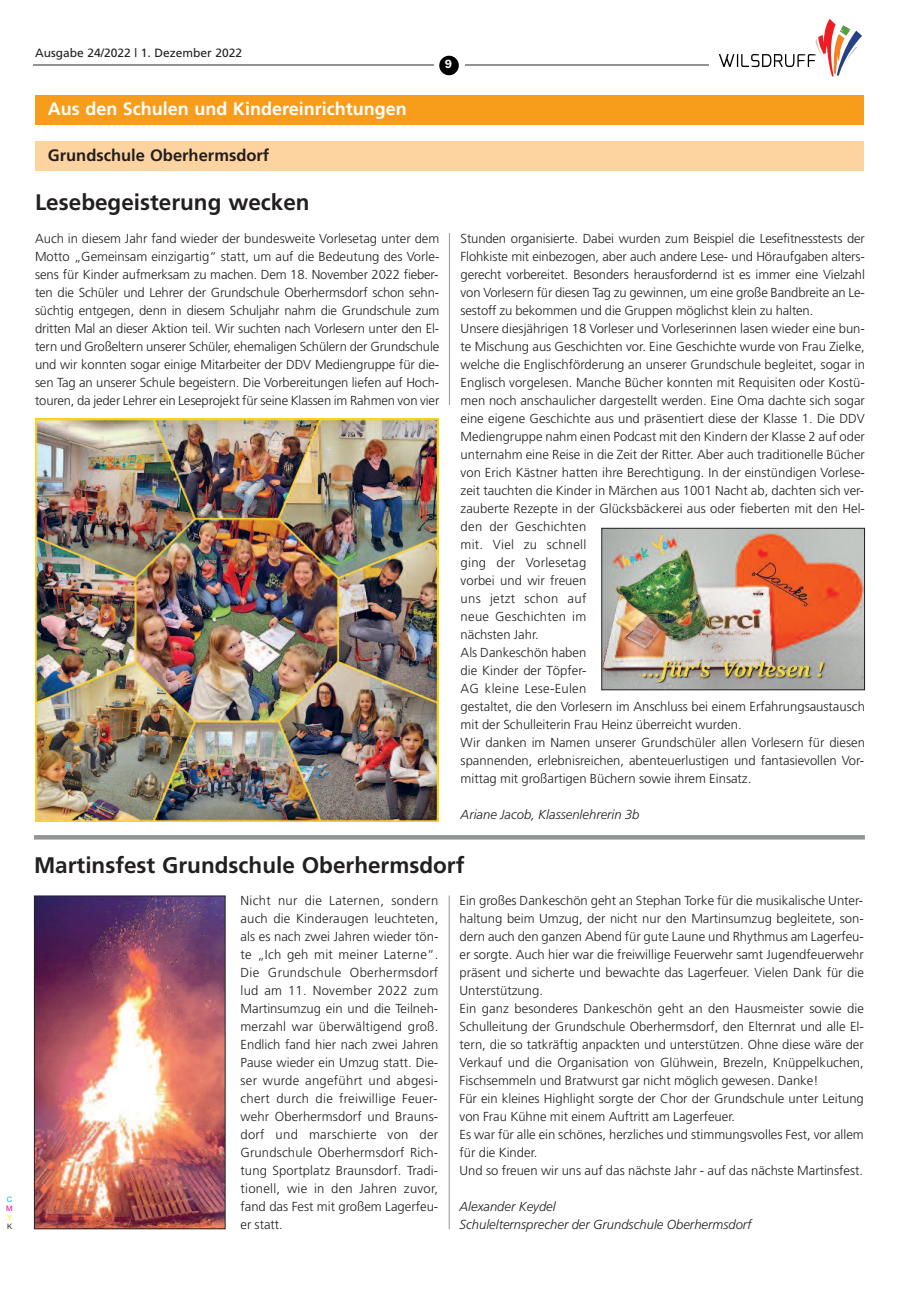
<style>
.page{position:relative;width:915px;height:1293px;background:#fff}
.page>*{position:absolute;margin:0;border:0;box-sizing:border-box;transform-origin:0 0}
.t1{font:700 22.5px "Frutiger";color:#231f20}
.t2{font:700 18px "Frutiger";color:#fff}
.t3{font:700 16.5px "Frutiger";color:#231f20}
.t4{font:300 13.05px/18px "Frutiger";color:#231f20;text-align:justify}
.t5{font:italic 300 13.05px/18px "Frutiger";color:#231f20}
.t6{font:12px "Frutiger";color:#231f20}
.t7{font:600 12px "Franklin Gothic";color:#fff}
.t8{font:7.5px "Helvetica Neue";color:#00aeef}
.t9{font:7.5px "Helvetica Neue";color:#ed028c}
.t10{font:7.5px "Helvetica Neue";color:#fff101}
.t11{font:7.5px "Helvetica Neue";color:#231f20}
</style>
<div class="page">
<svg style="left:718px;top:19px;width:143px;height:58px"></svg>
<hr style="left:33px;top:65px;width:400px;height:1px;background:#939393">
<div style="left:439px;top:56px;width:19px;height:19px;background:#000;border-radius:50%"></div>
<hr style="left:465px;top:65px;width:243px;height:1px;background:#939393">
<div style="left:35px;top:141px;width:828px;height:30px;background:#fdd39f"></div>
<div style="left:35px;top:95px;width:828px;height:30px;background:#f89c1c"></div>
<img style="left:35px;top:419px;width:403px;height:403px">
<img style="left:603px;top:530px;width:259px;height:158px">
<div style="left:601px;top:528px;width:263px;height:162px;border:1px solid #231f20"></div>
<img style="left:36px;top:897px;width:187px;height:330px">
<div style="left:34px;top:895px;width:191px;height:334px;border:1px solid #231f20"></div>
<hr style="left:34px;top:835px;width:830px;height:4px;background:#939598">
<hr style="left:449px;top:233px;width:1px;height:172px;background:#939598">
<hr style="left:448px;top:895px;width:1px;height:334px;background:#939598">
<p class="t8" style="left:7px;top:1197px;width:7px">C</p>
<p class="t9" style="left:6px;top:1206px;width:8px">M</p>
<p class="t10" style="left:7px;top:1215px;width:6px">Y</p>
<p class="t11" style="left:7px;top:1224px;width:7px">K</p>
<p class="t6" style="left:35px;top:48px;width:209px">Ausgabe 24/2022 | 1. Dezember 2022</p>
<h2 class="t2" style="left:48px;top:101px;width:360px">Aus den Schulen und Kindereinrichtungen</h2>
<p class="t3" style="left:48px;top:148px;width:223px">Grundschule Oberhermsdorf</p>
<p class="t7" style="left:444px;top:57px;width:9px">9</p>
<h1 class="t1" style="left:35px;top:193px;width:276px">Lesebegeisterung wecken</h1>
<p class="t4" style="left:35px;top:230px;width:405px">Auch in diesem Jahr fand wieder der bundesweite Vorlesetag unter dem Motto „Gemeinsam einzigartig“ statt, um auf die Bedeutung des Vorle&shy;sens für Kinder aufmerksam zu machen. Dem 18. November 2022 fieber&shy;ten die Schüler und Lehrer der Grundschule Oberhermsdorf schon sehn&shy;süchtig entgegen, denn in diesem Schuljahr nahm die Grundschule zum dritten Mal an dieser Aktion teil. Wir suchten nach Vorlesern unter den El&shy;tern und Großeltern unserer Schüler, ehemaligen Schülern der Grundschule und wir konnten sogar einige Mitarbeiter der DDV Mediengruppe für die&shy;sen Tag an unserer Schule begeistern. Die Vorbereitungen liefen auf Hoch&shy;touren, da jeder Lehrer ein Leseprojekt für seine Klassen im Rahmen von vier</p>
<p class="t4" style="left:460px;top:230px;width:405px;text-align:left">Stunden organisierte. Dabei wurden zum Beispiel die Lesefitnesstests der Flohkiste mit einbezogen, aber auch andere Lese- und Höraufgaben alters&shy;gerecht vorbereitet. Besonders herausfordernd ist es immer eine Vielzahl von Vorlesern für diesen Tag zu gewinnen, um eine große Bandbreite an Le&shy;sestoff zu bekommen und die Gruppen möglichst klein zu halten.<br>Unsere diesjährigen 18 Vorleser und Vorleserinnen lasen wieder eine bun&shy;te Mischung aus Geschichten vor. Eine Geschichte wurde von Frau Zielke, welche die Englischförderung an unserer Grundschule begleitet, sogar in Englisch vorgelesen. Manche Bücher konnten mit Requisiten oder Kostü&shy;men noch anschaulicher dargestellt werden. Eine Oma dachte sich sogar eine eigene Geschichte aus und präsentiert diese der Klasse 1. Die DDV Mediengruppe nahm einen Podcast mit den Kindern der Klasse 2 auf oder unternahm eine Reise in die Zeit der Ritter. Aber auch traditionelle Bücher von Erich Kästner hatten ihre Berechtigung. In der einstündigen Vorlese&shy;zeit tauchten die Kinder in Märchen aus 1001 Nacht ab, dachten sich ver&shy;zauberte Rezepte in der Glücksbäckerei aus oder fieberten mit den Hel&shy;den der Geschichten<br>mit. Viel zu schnell<br>ging der Vorlesetag<br>vorbei und wir freuen<br>uns jetzt schon auf<br>neue Geschichten im<br>nächsten Jahr.<br>Als Dankeschön haben<br>die Kinder der Töpfer-<br>AG kleine Lese-Eulen<br>gestaltet, die den Vorlesern im Anschluss bei einem Erfahrungsaustausch mit der Schulleiterin Frau Heinz überreicht wurden.<br>Wir danken im Namen unserer Grundschüler allen Vorlesern für diesen spannenden, erlebnisreichen, abenteuerlustigen und fantasievollen Vor&shy;mittag mit großartigen Büchern sowie ihrem Einsatz.</p>
<p class="t5" style="left:460px;top:806px;width:180px">Ariane Jacob, Klassenlehrerin 3b</p>
<h1 class="t1" style="left:34px;top:856px;width:432px">Martinsfest Grundschule Oberhermsdorf</h1>
<p class="t4" style="left:240px;top:893px;width:199px">Nicht nur die Laternen, sondern auch die Kinderaugen leuchteten, als es nach zwei Jahren wieder tön&shy;te „Ich geh mit meiner Laterne“.<br>Die Grundschule Oberhermsdorf lud am 11. November 2022 zum Martinsumzug ein und die Teilneh&shy;merzahl war überwältigend groß.<br>Endlich fand hier nach zwei Jahren Pause wieder ein Umzug statt. Die&shy;ser wurde angeführt und abgesi&shy;chert durch die freiwillige Feuer&shy;wehr Oberhermsdorf und Brauns&shy;dorf und marschierte von der Grundschule Oberhermsdorf Rich&shy;tung Sportplatz Braunsdorf. Tradi&shy;tionell, wie in den Jahren zuvor, fand das Fest mit großem Lagerfeu&shy;er statt.</p>
<p class="t4" style="left:459px;top:893px;width:405px;text-align:left">Ein großes Dankeschön geht an Stephan Torke für die musikalische Unter&shy;haltung beim Umzug, der nicht nur den Martinsumzug begleitete, son&shy;dern auch den ganzen Abend für gute Laune und Rhythmus am Lagerfeu&shy;er sorgte. Auch hier war die freiwillige Feuerwehr samt Jugendfeuerwehr präsent und sicherte und bewachte das Lagerfeuer. Vielen Dank für die Unterstützung.<br>Ein ganz besonderes Dankeschön geht an den Hausmeister sowie die Schulleitung der Grundschule Oberhermsdorf, den Elternrat und alle El&shy;tern, die so tatkräftig anpackten und unterstützen. Ohne diese wäre der Verkauf und die Organisation von Glühwein, Brezeln, Knüppelkuchen, Fischsemmeln und Bratwurst gar nicht möglich gewesen. Danke!<br>Für ein kleines Highlight sorgte der Chor der Grundschule unter Leitung von Frau Kühne mit einem Auftritt am Lagerfeuer.<br>Es war für alle ein schönes, herzliches und stimmungsvolles Fest, vor allem für die Kinder.<br>Und so freuen wir uns auf das nächste Jahr - auf das nächste Martinsfest.</p>
<p class="t5" style="left:459px;top:1199px;width:293px">Alexander Keydel<br>Schulelternsprecher der Grundschule Oberhermsdorf</p>
</div>
